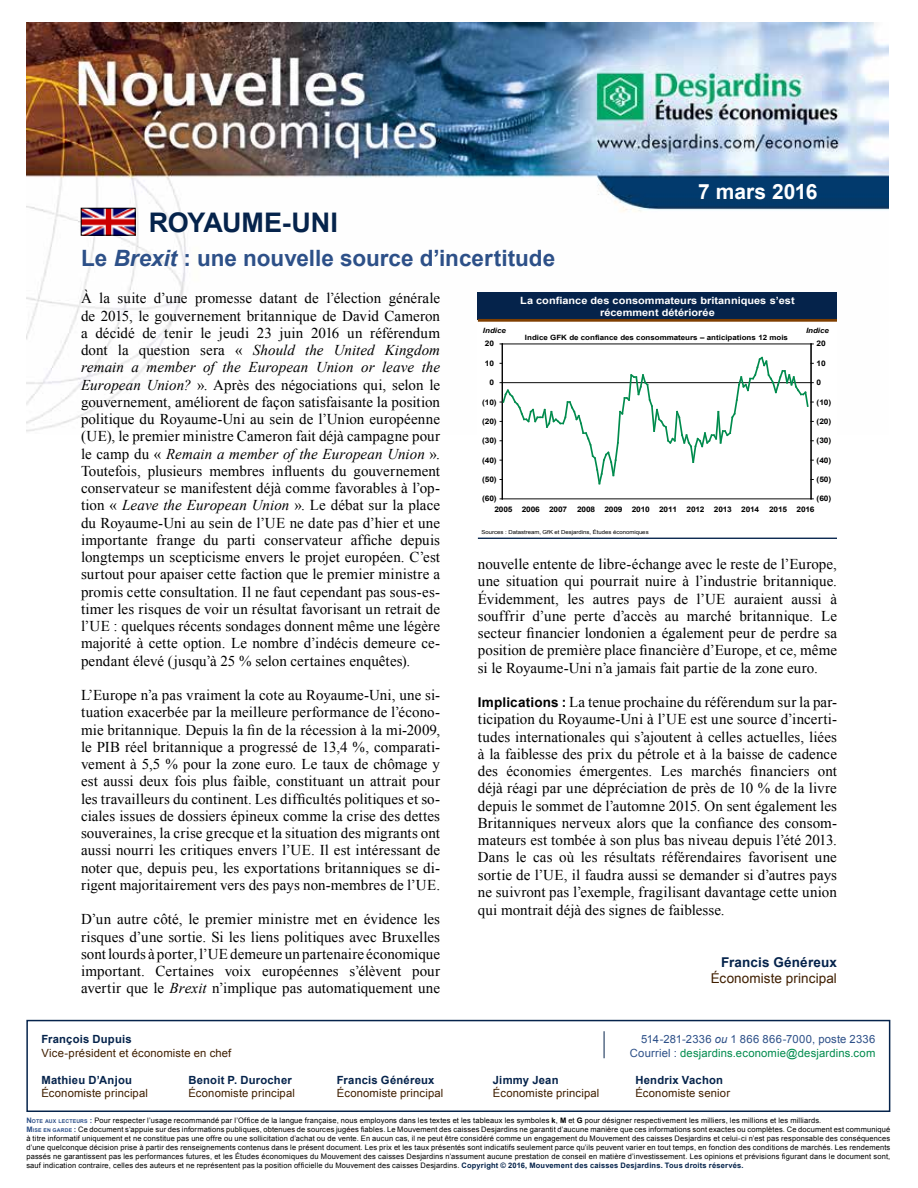
<style>
.page{position:relative;width:918px;height:1188px;background:#fff}
.page>*{position:absolute;margin:0;border:0;box-sizing:border-box;transform-origin:0 0}
.t1{font:700 27px "Arial";letter-spacing:-.02em;color:#05234b}
.t2{font:700 22.5px "Arial";color:#2d5088}
.t3{font:700 21px "Arial";letter-spacing:-.01em;color:#fff}
.t4{font:15px/17.2px "Times New Roman";letter-spacing:.005em;color:#000;text-align:justify}
.t5{font:13.5px "Arial";letter-spacing:.005em;color:#401f00}
.t6{font:700 13.5px "Arial";letter-spacing:.015em;color:#05234b}
.t7{font:11.25px "Arial";letter-spacing:.015em;color:#401f00}
.t8{font:700 11.25px "Arial";letter-spacing:.02em;color:#05234b}
.t9{font:11.25px "Arial";letter-spacing:.015em;color:#008b4d}
.t10{font:11.25px "Arial";letter-spacing:.015em;color:#2d5088}
.t11{font:700 10.05px/12px "Arial";color:#fff;text-align:center;scale:1.09 1}
.t12{font:700 7.65px "Arial";letter-spacing:-.025em;color:#000;scale:1.1 1}
.t13{font:7.5px/9px "Arial";letter-spacing:.02em;color:#000}
.t14{font:700 7.2px "Arial";color:#000;scale:1.09 1}
.t15{font:italic 700 7.2px "Arial";color:#000;scale:1.09 1}
.t16{font:5.4px "Arial";letter-spacing:.005em;color:#000;scale:1.09 1}
.s1{font-style:italic}
.s2{font-family:"Arial";font-weight:700;font-size:13.5px}
.s3{color:#2d5088}
.s4{font-weight:700;color:#2d5088}
.s5{font-weight:700;font-size:5.25px;color:#2d5088}
.s6{font-weight:700}
.s7{font-weight:700;color:#05234b}
</style>
<div class="page">
<img style="left:26px;top:23px;width:862px;height:409px">
<svg style="left:26px;top:1019px;width:865px;height:93px"></svg>
<svg style="left:604px;top:1031px;width:1px;height:27px"></svg>
<img style="left:83px;top:210px;width:50px;height:23px">
<div style="left:81px;top:208px;width:54px;height:27px;border:1px solid #000"></div>
<div style="left:478px;top:293px;width:359px;height:246px;background:#fff"></div>
<div style="left:478px;top:293px;width:359px;height:27px;background:#05234b"></div>
<hr style="left:478px;top:319px;width:359px;height:3px;background:#803f00">
<hr style="left:478px;top:538px;width:359px;height:1px;background:#05234b">
<hr style="left:502px;top:344px;width:309px;height:1px;background:#000">
<hr style="left:502px;top:499px;width:309px;height:1px;background:#000">
<hr style="left:502px;top:344px;width:1px;height:155px;background:#000">
<hr style="left:811px;top:344px;width:1px;height:155px;background:#000">
<svg style="left:500px;top:356px;width:313px;height:129px"></svg>
<h1 class="t1" style="left:149px;top:205px;width:187px">Royaume-Uni</h1>
<h2 class="t2" style="left:81px;top:243px;width:476px">Le <span class="s1">Brexit</span> : une nouvelle source d’incertitude</h2>
<h3 class="t3" style="left:698px;top:178px;width:121px">7 mars 2016</h3>
<p class="t4" style="left:81px;top:289px;width:361px">À la suite d’une promesse datant de l’élection générale de 2015, le gouvernement britannique de David Cameron a décidé de tenir le jeudi 23 juin 2016 un référendum dont la question sera « <span class="s1">Should the United Kingdom remain a member of the European Union or leave the European Union?</span> ». Après des négociations qui, selon le gouvernement, améliorent de façon satisfaisante la position politique du Royaume‑Uni au sein de l’Union européenne (UE), le premier ministre Cameron fait déjà campagne pour le camp du « <span class="s1">Remain a member of the European Union</span> ».<br>Toutefois, plusieurs membres influents du gouvernement conservateur se manifestent déjà comme favorables à l’op‑ tion « <span class="s1">Leave the European Union</span> ». Le débat sur la place du Royaume‑Uni au sein de l’UE ne date pas d’hier et une importante frange du parti conservateur affiche depuis longtemps un scepticisme envers le projet européen. C’est surtout pour apaiser cette faction que le premier ministre a promis cette consultation. Il ne faut cependant pas sous-es‑ timer les risques de voir un résultat favorisant un retrait de l’UE : quelques récents sondages donnent même une légère majorité à cette option. Le nombre d’indécis demeure ce‑ pendant élevé (jusqu’à 25 % selon certaines enquêtes).</p>
<p class="t4" style="left:81px;top:686px;width:361px">L’Europe n’a pas vraiment la cote au Royaume‑Uni, une si‑ tuation exacerbée par la meilleure performance de l’écono‑ mie britannique. Depuis la fin de la récession à la mi‑2009, le PIB réel britannique a progressé de 13,4 %, comparati‑ vement à 5,5 % pour la zone euro. Le taux de chômage y est aussi deux fois plus faible, constituant un attrait pour les travailleurs du continent. Les difficultés politiques et so‑ ciales issues de dossiers épineux comme la crise des dettes souveraines, la crise grecque et la situation des migrants ont aussi nourri les critiques envers l’UE. Il est intéressant de noter que, depuis peu, les exportations britanniques se di‑ rigent majoritairement vers des pays non-membres de l’UE.</p>
<p class="t4" style="left:81px;top:910px;width:361px">D’un autre côté, le premier ministre met en évidence les risques d’une sortie. Si les liens politiques avec Bruxelles sont lourds à porter, l’UE demeure un partenaire économique important. Certaines voix européennes s’élèvent pour avertir que le <span class="s1">Brexit</span> n’implique pas automatiquement une</p>
<p class="t11" style="left:520px;top:295px;width:253px">La confiance des consommateurs britanniques s’est récemment détériorée</p>
<p class="t15" style="left:483px;top:325px;width:23px">Indice</p>
<p class="t15" style="left:806px;top:325px;width:23px">Indice</p>
<p class="t12" style="left:485px;top:339px;width:10px">20</p>
<p class="t14" style="left:525px;top:333px;width:243px">Indice GFK de confiance des consommateurs – anticipations 12 mois</p>
<p class="t12" style="left:817px;top:339px;width:10px">20</p>
<p class="t12" style="left:485px;top:358px;width:10px">10</p>
<p class="t12" style="left:817px;top:358px;width:10px">10</p>
<p class="t12" style="left:489px;top:377px;width:6px">0</p>
<p class="t12" style="left:817px;top:377px;width:6px">0</p>
<p class="t12" style="left:482px;top:397px;width:15px">(10)</p>
<p class="t12" style="left:817px;top:397px;width:15px">(10)</p>
<p class="t12" style="left:482px;top:416px;width:15px">(20)</p>
<p class="t12" style="left:817px;top:416px;width:15px">(20)</p>
<p class="t12" style="left:482px;top:436px;width:15px">(30)</p>
<p class="t12" style="left:817px;top:436px;width:15px">(30)</p>
<p class="t12" style="left:482px;top:455px;width:15px">(40)</p>
<p class="t12" style="left:817px;top:455px;width:15px">(40)</p>
<p class="t12" style="left:482px;top:474px;width:15px">(50)</p>
<p class="t12" style="left:817px;top:474px;width:15px">(50)</p>
<p class="t12" style="left:482px;top:494px;width:15px">(60)</p>
<p class="t12" style="left:817px;top:494px;width:15px">(60)</p>
<p class="t12" style="left:494px;top:504px;width:68px">2005 2006 2007</p>
<p class="t12" style="left:577px;top:504px;width:167px">2008 2009 2010 2011 2012 2013 2014</p>
<p class="t12" style="left:769px;top:504px;width:43px">2015 2016</p>
<p class="t16" style="left:481px;top:529px;width:155px">Sources : Datastream, GfK et Desjardins, Études économiques</p>
<p class="t4" style="left:478px;top:555px;width:361px">nouvelle entente de libre-échange avec le reste de l’Europe, une situation qui pourrait nuire à l’industrie britannique.<br>Évidemment, les autres pays de l’UE auraient aussi à souffrir d’une perte d’accès au marché britannique. Le secteur financier londonien a également peur de perdre sa position de première place financière d’Europe, et ce, même si le Royaume‑Uni n’a jamais fait partie de la zone euro.</p>
<p class="t4" style="left:478px;top:693px;width:361px"><span class="s2">Implications :</span> La tenue prochaine du référendum sur la par‑ ticipation du Royaume‑Uni à l’UE est une source d’incerti‑ tudes internationales qui s’ajoutent à celles actuelles, liées à la faiblesse des prix du pétrole et à la baisse de cadence des économies émergentes. Les marchés financiers ont déjà réagi par une dépréciation de près de 10 % de la livre depuis le sommet de l’automne 2015. On sent également les Britanniques nerveux alors que la confiance des consom‑ mateurs est tombée à son plus bas niveau depuis l’été 2013.<br>Dans le cas où les résultats référendaires favorisent une sortie de l’UE, il faudra aussi se demander si d’autres pays ne suivront pas l’exemple, fragilisant davantage cette union qui montrait déjà des signes de faiblesse.</p>
<p class="t6" style="left:721px;top:953px;width:117px">Francis Généreux</p>
<p class="t5" style="left:711px;top:970px;width:128px">Économiste principal</p>
<p class="t8" style="left:41px;top:1032px;width:92px">François Dupuis</p>
<p class="t10" style="left:641px;top:1032px;width:236px">514-281-2336 <span class="s1">ou</span> 1 866 866-7000, poste 2336</p>
<p class="t7" style="left:41px;top:1045px;width:192px">Vice-président et économiste en chef</p>
<p class="t9" style="left:630px;top:1045px;width:247px"><span class="s3">Courriel :</span> desjardins.economie@desjardins.com</p>
<p class="t8" style="left:41px;top:1072px;width:92px">Mathieu D’Anjou</p>
<p class="t8" style="left:188px;top:1072px;width:105px">Benoit P. Durocher</p>
<p class="t8" style="left:337px;top:1072px;width:99px">Francis Généreux</p>
<p class="t8" style="left:493px;top:1072px;width:67px">Jimmy Jean</p>
<p class="t8" style="left:635px;top:1072px;width:89px">Hendrix Vachon</p>
<p class="t7" style="left:41px;top:1086px;width:108px">Économiste principal</p>
<p class="t7" style="left:188px;top:1086px;width:108px">Économiste principal</p>
<p class="t7" style="left:337px;top:1086px;width:108px">Économiste principal</p>
<p class="t7" style="left:493px;top:1086px;width:108px">Économiste principal</p>
<p class="t7" style="left:635px;top:1086px;width:96px">Économiste senior</p>
<p class="t13" style="left:26px;top:1116px;width:866px"><span class="s4">N</span><span class="s5">OTE AUX LECTEURS</span> <span class="s4">:</span> Pour respecter l’usage recommandé par l’Office de la langue française, nous employons dans les textes et les tableaux les symboles <span class="s6">k</span>, <span class="s6">M</span> et <span class="s6">G</span> pour désigner respectivement les milliers, les millions et les milliards.<br><span class="s4">M</span><span class="s5">ISE EN GARDE</span> <span class="s4">:</span> Ce document s’appuie sur des informations publiques, obtenues de sources jugées fiables. Le Mouvement des caisses Desjardins ne garantit d’aucune manière que ces informations sont exactes ou complètes. Ce document est communiqué à titre informatif uniquement et ne constitue pas une offre ou une sollicitation d’achat ou de vente. En aucun cas, il ne peut être considéré comme un engagement du Mouvement des caisses Desjardins et celui-ci n’est pas responsable des conséquences d’une quelconque décision prise à partir des renseignements contenus dans le présent document. Les prix et les taux présentés sont indicatifs seulement parce qu’ils peuvent varier en tout temps, en fonction des conditions de marchés. Les rendements passés ne garantissent pas les performances futures, et les Études économiques du Mouvement des caisses Desjardins n’assument aucune prestation de conseil en matière d’investissement. Les opinions et prévisions figurant dans le document sont, sauf indication contraire, celles des auteurs et ne représentent pas la position officielle du Mouvement des caisses Desjardins. <span class="s7">Copyright © 2016, Mouvement des caisses Desjardins. Tous droits réservés.</span></p>
</div>
